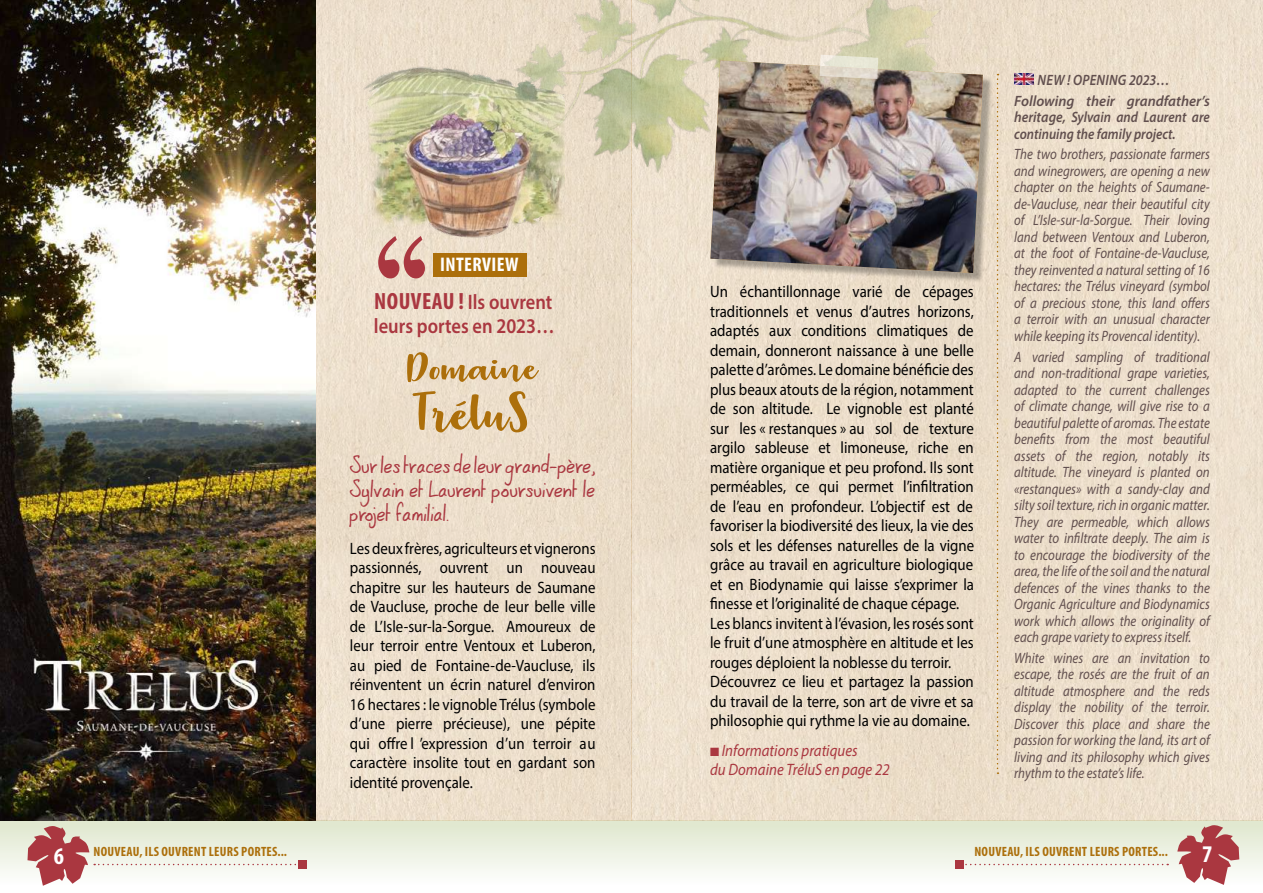
<style>
.page{position:relative;width:1263px;height:893px;background:#fff}
.page>*{position:absolute;margin:0;border:0;box-sizing:border-box;transform-origin:0 0}
.t1{font:63px "Strawberry Blossom";color:#ac6f0b;scale:1.3 1}
.t2{font:45px "Strawberry Blossom";color:#ac6f0b;scale:1.3 1}
.t3{font:700 condensed 24px "Myriad Pro";color:#fff}
.t4{font:600 21px/24px "Myriad Pro";color:#aa3740;scale:.88 1}
.t5{font:700 condensed 19.8px "Myriad Pro";letter-spacing:.02em;color:#fff}
.t6{font:18px/24px "Coert Schrift Romaans";color:#aa3740;text-align:justify;scale:.84 1}
.t7{font:16.5px/19.5px "Myriad Pro";color:#000;scale:.9 1}
.t8{font:italic 16.5px/19.5px "Myriad Pro";color:#aa3740;scale:.9 1}
.t9{font:italic 15px/16.5px "Myriad Pro";color:#614f4e;text-align:justify;scale:.86 1}
.t10{font:italic 600 15px/16.5px "Myriad Pro";color:#614f4e;scale:.92 1}
.t11{font:italic 600 15px/20.7px "Myriad Pro";color:#614f4e;scale:.88 1}
.t12{font:700 condensed 13.5px "Myriad Pro";letter-spacing:.02em;color:#ac6f0b}
.s1{font-weight:700;font-stretch:condensed;font-size:23.55px}
</style>
<div class="page">
<div style="left:0;top:821px;width:1263px;height:64px;background:linear-gradient(to bottom,#dfe7cd,#fdfdfc)"></div>
<svg style="left:1177px;top:824px;width:62px;height:61px"></svg>
<img style="left:306px;top:0;width:957px;height:821px">
<img style="left:872px;top:0;width:110px;height:60px">
<img style="left:497px;top:0;width:375px;height:190px">
<img style="left:1014px;top:73px;width:19px;height:12px">
<svg style="left:963px;top:864px;width:205px;height:1px"></svg>
<div style="left:955px;top:860px;width:8px;height:8px;background:#aa3740"></div>
<svg style="left:27px;top:825px;width:276px;height:61px"></svg>
<div style="left:298px;top:860px;width:8px;height:8px;background:#aa3740"></div>
<svg style="left:997px;top:74px;width:1px;height:700px"></svg>
<img style="left:349px;top:38px;width:232px;height:211px">
<img style="left:0;top:0;width:315px;height:820px">
<div style="left:433px;top:253px;width:94px;height:23px;background:#ac6f0b"></div>
<svg style="left:378px;top:236px;width:47px;height:42px;background:#ce928c"></svg>
<div style="left:712px;top:63px;width:281px;height:220px;background:#000;opacity:.3"></div>
<img style="left:710px;top:60px;width:273px;height:213px">
<svg style="left:819px;top:55px;width:59px;height:24px"></svg>
<p class="t5" style="left:440px;top:252px;width:80px">INTERVIEW</p>
<p class="t4" style="left:374px;top:290px;width:207px"><span class="s1">NOUVEAU !</span> Ils ouvrent leurs portes en 2023…</p>
<h2 class="t2" style="left:408px;top:346px;width:101px">Domaine</h2>
<h1 class="t1" style="left:414px;top:382px;width:92px">TréluS</h1>
<p class="t6" style="left:350px;top:455px;width:294px">Sur les traces de leur grand-père, Sylvain et Laurent poursuivent le projet familial.</p>
<p class="t7" style="left:350px;top:538px;width:274px;text-align:justify">Les deux frères, agriculteurs et vignerons passionnés, ouvrent un nouveau chapitre sur les hauteurs de Saumane de Vaucluse, proche de leur belle ville de L’Isle-sur-la-Sorgue. Amoureux de leur terroir entre Ventoux et Luberon, au pied de Fontaine-de-Vaucluse, ils réinventent un écrin naturel d’environ 16 hectares : le vignoble Trélus (symbole d’une pierre précieuse), une pépite qui offre l ’expression d’un terroir au caractère insolite tout en gardant son identité provençale.</p>
<p class="t7" style="left:710px;top:282px;width:295px">Un échantillonnage varié de cépages traditionnels et venus d’autres horizons, adaptés aux conditions climatiques de demain, donneront naissance à une belle palette d’arômes. Le domaine bénéficie des plus beaux atouts de la région, notamment de son altitude. Le vignoble est planté sur les « restanques » au sol de texture argilo sableuse et limoneuse, riche en matière organique et peu profond. Ils sont perméables, ce qui permet l’infiltration de l’eau en profondeur. L’objectif est de favoriser la biodiversité des lieux, la vie des sols et les défenses naturelles de la vigne grâce au travail en agriculture biologique et en Biodynamie qui laisse s’exprimer la finesse et l’originalité de chaque cépage.<br>Les blancs invitent à l’évasion, les rosés sont le fruit d’une atmosphère en altitude et les rouges déploient la noblesse du terroir.<br>Découvrez ce lieu et partagez la passion du travail de la terre, son art de vivre et sa philosophie qui rythme la vie au domaine.</p>
<p class="t8" style="left:710px;top:740px;width:201px">■ Informations pratiques<br>du Domaine TréluS en page 22</p>
<p class="t11" style="left:1014px;top:69px;width:224px;text-indent:23px">NEW ! OPENING 2023…<br>Following their grandfather’s</p>
<p class="t10" style="left:1014px;top:108px;width:214px">heritage, Sylvain and Laurent are continuing the family project.</p>
<p class="t9" style="left:1014px;top:146px;width:229px">The two brothers, passionate farmers and winegrowers, are opening a new chapter on the heights of Saumane&shy;de-Vaucluse, near their beautiful city of L’Isle-sur-la-Sorgue. Their loving land between Ventoux and Luberon, at the foot of Fontaine-de-Vaucluse, they reinvented a natural setting of 16 hectares: the Trélus vineyard (symbol of a precious stone, this land offers a terroir with an unusual character while keeping its Provencal identity).</p>
<p class="t9" style="left:1014px;top:348px;width:229px">A varied sampling of traditional and non-traditional grape varieties, adapted to the current challenges of climate change, will give rise to a beautiful palette of aromas. The estate benefits from the most beautiful assets of the region, notably its altitude. The vineyard is planted on «restanques» with a sandy-clay and silty soil texture, rich in organic matter.<br>They are permeable, which allows water to infiltrate deeply. The aim is to encourage the biodiversity of the area, the life of the soil and the natural defences of the vines thanks to the Organic Agriculture and Biodynamics work which allows the originality of each grape variety to express itself.</p>
<p class="t9" style="left:1014px;top:649px;width:229px">White wines are an invitation to escape, the rosés are the fruit of an altitude atmosphere and the reds display the nobility of the terroir.<br>Discover this place and share the passion for working the land, its art of living and its philosophy which gives rhythm to the estate’s life.</p>
<h3 class="t3" style="left:54px;top:841px;width:12px">6</h3>
<h3 class="t3" style="left:1202px;top:839px;width:12px">7</h3>
<p class="t12" style="left:94px;top:843px;width:195px">NOUVEAU, ILS OUVRENT LEURS PORTES...</p>
<p class="t12" style="left:974px;top:843px;width:195px">NOUVEAU, ILS OUVRENT LEURS PORTES...</p>
</div>
